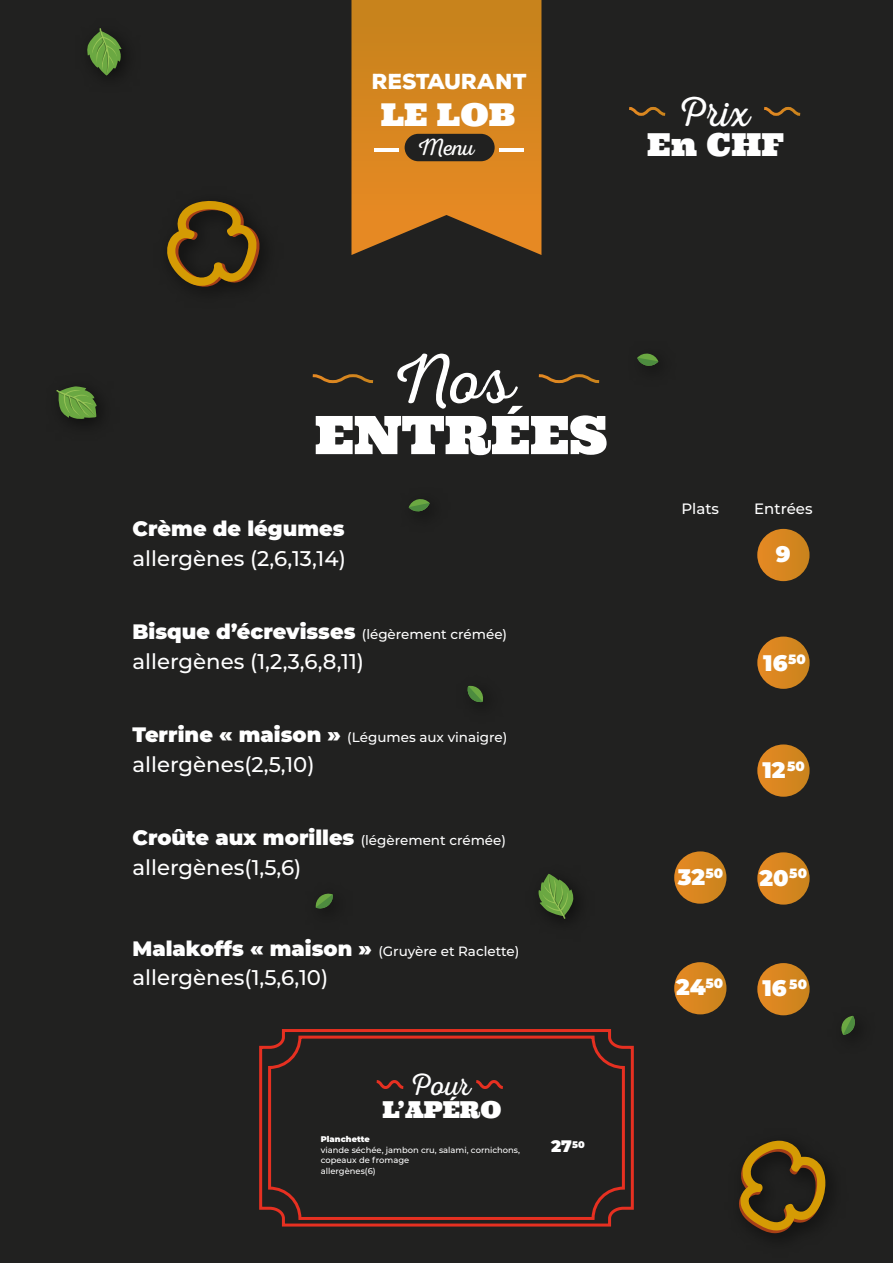
<style>
.page{position:relative;width:893px;height:1263px;background:#212120}
.page>*{position:absolute;margin:0;border:0;box-sizing:border-box;transform-origin:0 0}
.t1{font:70.5px "Nexa Rust Script L 0";color:#fff}
.t2{font:53.1px "Ultra";color:#fff}
.t3{font:42px "Nexa Rust Script L 0";color:#fff}
.t4{font:31.65px "Ultra";color:#fff}
.t5{font:31.5px "Ultra";color:#fff}
.t6{font:31.05px "Nexa Rust Script L 0";color:#fff}
.t7{font:23.55px "Nexa Rust Script L 0";color:#fff}
.t8{font:23.4px "Ultra";color:#fff}
.t9{font:900 22.5px "Montserrat";color:#fff}
.t10{font:500 21.3px "Montserrat";color:#fff}
.t11{font:900 21px "Nexa Rust Sans";letter-spacing:-.01em;color:#fff}
.t12{font:900 20.85px "Montserrat";color:#fff}
.t13{font:900 16.65px "Montserrat";color:#fff}
.t14{font:500 15px "Montserrat";color:#fff}
.t15{font:500 13.5px "Montserrat";color:#fff}
.t16{font:500 8.4px/9.1px "Montserrat";color:#fff}
.t17{font:900 8.25px "Montserrat";color:#fff}
.s1{font-weight:500;font-size:13.5px}
.s2{font-weight:900;font-size:20.85px}
</style>
<div class="page">
<svg style="left:538px;top:874px;width:36px;height:45px"></svg>
<svg style="left:56px;top:386px;width:41px;height:33px"></svg>
<svg style="left:87px;top:28px;width:35px;height:48px"></svg>
<svg style="left:739px;top:1140px;width:86px;height:93px"></svg>
<svg style="left:167px;top:201px;width:93px;height:86px"></svg>
<svg style="left:841px;top:1016px;width:14px;height:19px"></svg>
<svg style="left:409px;top:499px;width:21px;height:13px"></svg>
<svg style="left:315px;top:893px;width:18px;height:16px"></svg>
<svg style="left:467px;top:685px;width:16px;height:17px"></svg>
<svg style="left:637px;top:353px;width:21px;height:13px"></svg>
<svg style="left:351px;top:0;width:190px;height:255px;background:#c67d1f"></svg>
<div style="left:405px;top:134px;width:90px;height:27px;background:#212120;border-radius:14px"></div>
<hr style="left:374px;top:148px;width:24px;height:3px;background:#fff">
<hr style="left:499px;top:148px;width:24px;height:3px;background:#fff">
<div style="left:757px;top:529px;width:52px;height:52px;background:linear-gradient(to right,#e18723,#cc841d);border-radius:26px"></div>
<svg style="left:757px;top:637px;width:53px;height:52px;background:#d3831f"></svg>
<svg style="left:757px;top:744px;width:53px;height:53px;background:#cf811f"></svg>
<svg style="left:757px;top:852px;width:53px;height:53px;background:#cf811f"></svg>
<div style="left:674px;top:851px;width:52px;height:53px;background:linear-gradient(to right,#e28723,#c9831d);border-radius:26px"></div>
<svg style="left:757px;top:963px;width:53px;height:52px;background:#d3831f"></svg>
<div style="left:674px;top:962px;width:52px;height:52px;background:linear-gradient(to right,#e28723,#cb841d);border-radius:26px"></div>
<svg style="left:312px;top:374px;width:62px;height:10px"></svg>
<svg style="left:538px;top:374px;width:62px;height:10px"></svg>
<svg style="left:629px;top:106px;width:37px;height:10px"></svg>
<svg style="left:764px;top:106px;width:37px;height:10px"></svg>
<svg style="left:259px;top:1029px;width:375px;height:198px"></svg>
<div style="left:268px;top:1035px;width:357px;height:185px;border:3px solid #e63021;border-radius:30px"></div>
<svg style="left:374px;top:1078px;width:32px;height:12px"></svg>
<svg style="left:473px;top:1078px;width:33px;height:12px"></svg>
<h3 class="t11" style="left:372px;top:68px;width:157px">RESTAURANT</h3>
<h3 class="t5" style="left:381px;top:95px;width:136px">LE LOB</h3>
<h3 class="t7" style="left:419px;top:135px;width:58px">Menu</h3>
<h3 class="t3" style="left:680px;top:89px;width:72px">Prix</h3>
<h3 class="t4" style="left:647px;top:124px;width:139px">En CHF</h3>
<h1 class="t1" style="left:395px;top:341px;width:120px">Nos</h1>
<h2 class="t2" style="left:315px;top:400px;width:295px">ENTRÉES</h2>
<p class="t14" style="left:681px;top:498px;width:39px">Plats</p>
<p class="t14" style="left:754px;top:498px;width:60px">Entrées</p>
<h3 class="t12" style="left:133px;top:513px;width:214px">Crème de légumes</h3>
<h3 class="t10" style="left:133px;top:543px;width:215px">allergènes (2,6,13,14)</h3>
<h3 class="t9" style="left:776px;top:537px;width:16px">9</h3>
<h3 class="t12" style="left:133px;top:616px;width:376px">Bisque d’écrevisses <span class="s1">(légèrement crémée)</span></h3>
<h3 class="t10" style="left:133px;top:646px;width:233px">allergènes (1,2,3,6,8,11)</h3>
<h3 class="t9" style="left:763px;top:646px;width:44px">16<sup>50</sup></h3>
<p class="t15" style="left:133px;top:728px;width:376px"><span class="s2">Terrine « maison »</span> (Légumes aux vinaigre)</p>
<h3 class="t10" style="left:133px;top:749px;width:184px">allergènes(2,5,10)</h3>
<h3 class="t9" style="left:762px;top:753px;width:44px">12<sup>50</sup></h3>
<p class="t15" style="left:133px;top:831px;width:375px"><span class="s2">Croûte aux morilles</span> (légèrement crémée)</p>
<h3 class="t10" style="left:133px;top:852px;width:170px">allergènes(1,5,6)</h3>
<h3 class="t9" style="left:678px;top:860px;width:47px">32<sup>50</sup></h3>
<h3 class="t9" style="left:759px;top:861px;width:49px">20<sup>50</sup></h3>
<p class="t15" style="left:133px;top:942px;width:388px"><span class="s2">Malakoffs « maison »</span> (Gruyère et Raclette)</p>
<h3 class="t10" style="left:133px;top:963px;width:197px">allergènes(1,5,6,10)</h3>
<h3 class="t9" style="left:676px;top:970px;width:48px">24<sup>50</sup></h3>
<h3 class="t9" style="left:762px;top:971px;width:46px">16 <sup>50</sup></h3>
<p class="t17" style="left:321px;top:1133px;width:50px">Planchette</p>
<h3 class="t6" style="left:412px;top:1068px;width:61px">Pour</h3>
<h3 class="t8" style="left:382px;top:1094px;width:120px">L’APÉRO</h3>
<p class="t16" style="left:321px;top:1145px;width:201px">viande séchée, jambon cru, salami, cornichons, copeaux de fromage</p>
<p class="t16" style="left:321px;top:1166px;width:56px">allergènes(6)</p>
<p class="t13" style="left:551px;top:1134px;width:35px">27<sup>50</sup></p>
</div>
